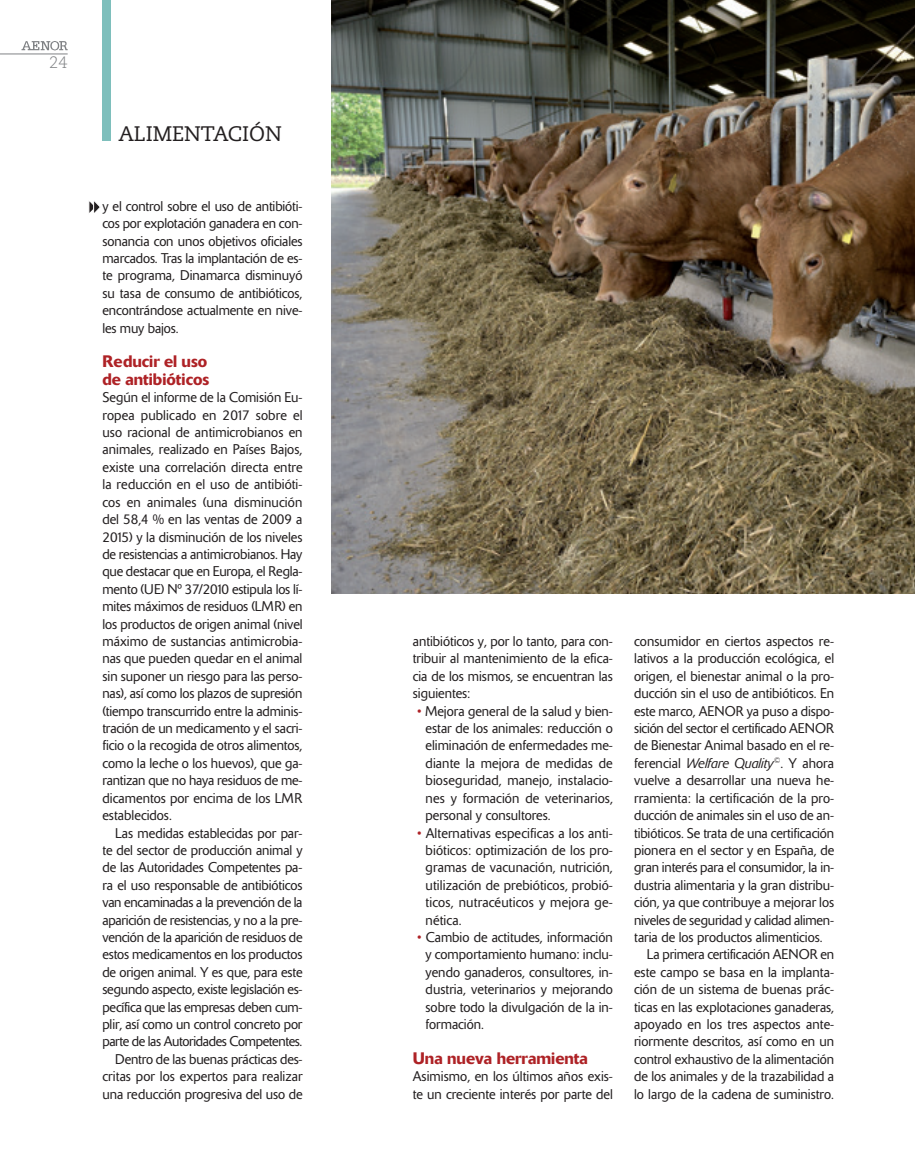
<style>
.page{position:relative;width:915px;height:1170px;background:#fff}
.page>*{position:absolute;margin:0;border:0;box-sizing:border-box;transform-origin:0 0}
.t1{font:21px "Caecilia LT Std";color:#231f20}
._04_LADILLO{font:500 16.5px/17.4px "Delta";color:#ae2226}
.t2{font:300 16.5px "Caecilia LT Std";color:#808285}
._04_TEXTO_CORRIDO{font:300 13.95px/17.4px "Delta";color:#231f20;text-align:justify}
.s1{color:#ae2226}
.s2{font-style:italic}
</style>
<div class="page">
<hr style="left:0;top:54px;width:68px;height:1px;background:#808285">
<svg style="left:22px;top:41px;width:46px;height:10px"></svg>
<img style="left:332px;top:0;width:582px;height:593px">
<div style="left:102px;top:0;width:9px;height:140px;background:#7ebfbc"></div>
<svg style="left:89px;top:201px;width:11px;height:12px"></svg>
<p class="t2" style="left:49px;top:53px;width:20px">24</p>
<p class="t1" style="left:118px;top:121px;width:165px">ALIMENTACIÓN</p>
<p class="_04_TEXTO_CORRIDO" style="left:102px;top:197px;width:201px">y el control sobre el uso de antibióti&shy;cos por explotación ganadera en con&shy;sonancia con unos objetivos oficiales marcados. Tras la implantación de es&shy;te programa, Dinamarca disminuyó su tasa de consumo de antibióticos, encontrándose actualmente en nive&shy;les muy bajos.</p>
<p class="_04_LADILLO" style="left:102px;top:353px;width:108px">Reducir el uso de antibióticos</p>
<p class="_04_TEXTO_CORRIDO" style="left:102px;top:389px;width:201px">Según el informe de la Comisión Eu&shy;ropea publicado en 2017 sobre el uso racional de antimicrobianos en animales, realizado en Países Bajos, existe una correlación directa entre la reducción en el uso de antibióti&shy;cos en animales (una disminución del 58,4 % en las ventas de 2009 a 2015) y la disminución de los niveles de resistencias a antimicrobianos. Hay que destacar que en Europa, el Regla&shy;mento (UE) Nº 37/2010 estipula los lí&shy;mites máximos de residuos (LMR) en los productos de origen animal (nivel máximo de sustancias antimicrobia&shy;nas que pueden quedar en el animal sin suponer un riesgo para las perso&shy;nas), así como los plazos de supresión (tiempo transcurrido entre la adminis&shy;tración de un medicamento y el sacri&shy;ficio o la recogida de otros alimentos, como la leche o los huevos), que ga&shy;rantizan que no haya residuos de me&shy;dicamentos por encima de los LMR establecidos.</p>
<p class="_04_TEXTO_CORRIDO" style="left:102px;top:824px;width:201px;text-indent:13px">Las medidas establecidas por par&shy;te del sector de producción animal y de las Autoridades Competentes pa&shy;ra el uso responsable de antibióticos van encaminadas a la prevención de la aparición de resistencias, y no a la pre&shy;vención de la aparición de residuos de estos medicamentos en los productos de origen animal. Y es que, para este segundo aspecto, existe legislación es&shy;pecífica que las empresas deben cum&shy;plir, así como un control concreto por parte de las Autoridades Competentes.</p>
<p class="_04_TEXTO_CORRIDO" style="left:102px;top:1050px;width:201px;text-indent:13px">Dentro de las buenas prácticas des&shy;critas por los expertos para realizar una reducción progresiva del uso de</p>
<p class="_04_TEXTO_CORRIDO" style="left:412px;top:632px;width:201px">antibióticos y, por lo tanto, para con&shy;tribuir al mantenimiento de la efica&shy;cia de los mismos, se encuentran las siguientes:</p>
<p class="_04_TEXTO_CORRIDO" style="left:425px;top:702px;width:189px;text-indent:-9px"><span class="s1">•</span> Mejora general de la salud y bien&shy;estar de los animales: reducción o eliminación de enfermedades me&shy;diante la mejora de medidas de bioseguridad, manejo, instalacio&shy;nes y formación de veterinarios, personal y consultores.</p>
<p class="_04_TEXTO_CORRIDO" style="left:425px;top:824px;width:189px;text-indent:-9px"><span class="s1">•</span> Alternativas especificas a los anti&shy;bióticos: optimización de los pro&shy;gramas de vacunación, nutrición, utilización de prebióticos, probió&shy;ticos, nutracéuticos y mejora ge&shy;nética.</p>
<p class="_04_TEXTO_CORRIDO" style="left:425px;top:928px;width:189px;text-indent:-9px"><span class="s1">•</span> Cambio de actitudes, información y comportamiento humano: inclu&shy;yendo ganaderos, consultores, in&shy;dustria, veterinarios y mejorando sobre todo la divulgación de la in&shy;formación.</p>
<p class="_04_LADILLO" style="left:412px;top:1049px;width:177px">Una nueva herramienta</p>
<p class="_04_TEXTO_CORRIDO" style="left:412px;top:1067px;width:201px">Asimismo, en los últimos años exis&shy;te un creciente interés por parte del</p>
<p class="_04_TEXTO_CORRIDO" style="left:634px;top:632px;width:201px">consumidor en ciertos aspectos re&shy;lativos a la producción ecológica, el origen, el bienestar animal o la pro&shy;ducción sin el uso de antibióticos. En este marco, AENOR ya puso a dispo&shy;sición del sector el certificado AENOR de Bienestar Animal basado en el re&shy;ferencial <span class="s2">Welfare Quality</span><sup>©</sup>. Y ahora vuelve a desarrollar una nueva he&shy;rramienta: la certificación de la pro&shy;ducción de animales sin el uso de an&shy;tibióticos. Se trata de una certificación pionera en el sector y en España, de gran interés para el consumidor, la in&shy;dustria alimentaria y la gran distribu&shy;ción, ya que contribuye a mejorar los niveles de seguridad y calidad alimen&shy;taria de los productos alimenticios.</p>
<p class="_04_TEXTO_CORRIDO" style="left:634px;top:945px;width:201px;text-indent:13px">La primera certificación AENOR en este campo se basa en la implanta&shy;ción de un sistema de buenas prác&shy;ticas en las explotaciones ganaderas, apoyado en los tres aspectos ante&shy;riormente descritos, así como en un control exhaustivo de la alimentación de los animales y de la trazabilidad a lo largo de la cadena de suministro.</p>
</div>
